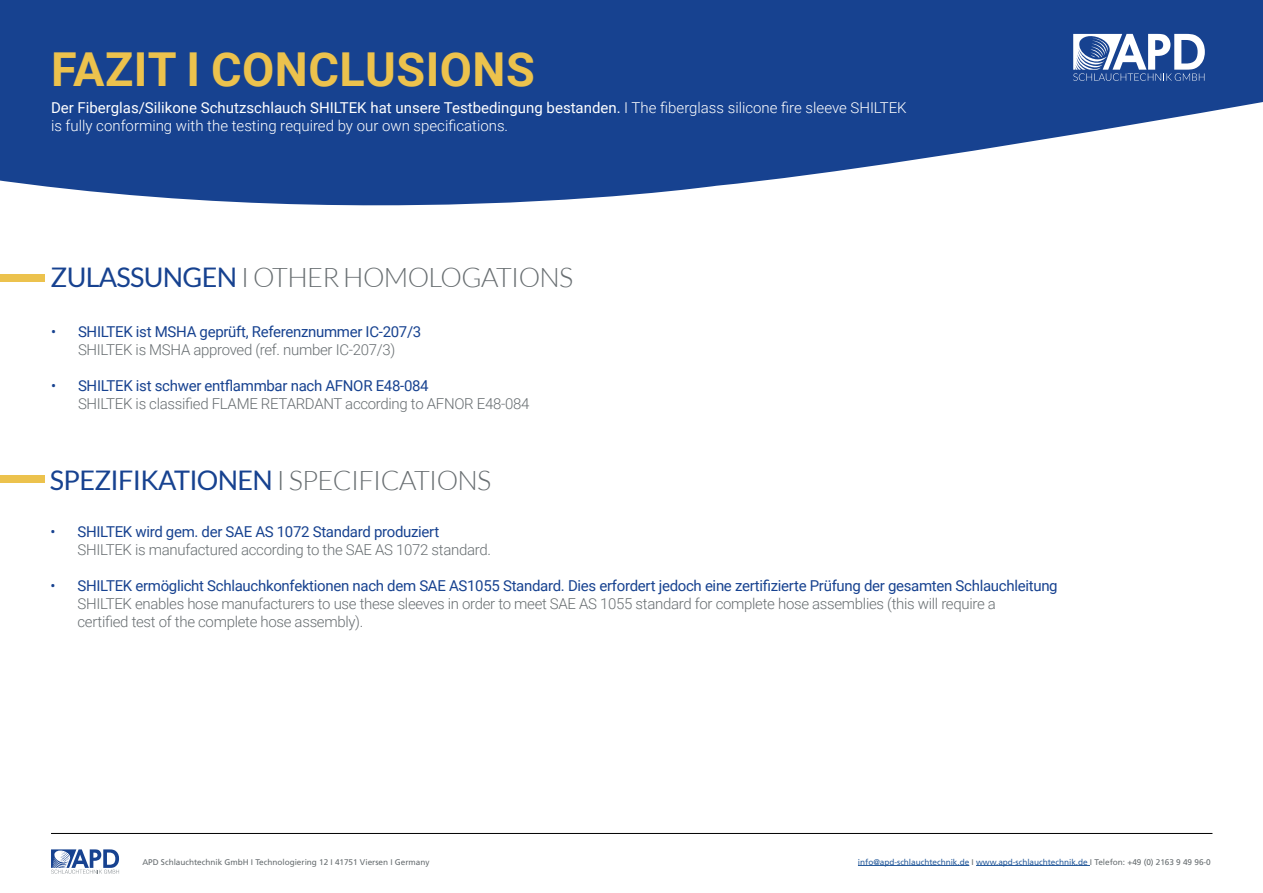
<style>
.page{position:relative;width:1263px;height:893px;background:#fff}
.page>*{position:absolute;margin:0;border:0;box-sizing:border-box;transform-origin:0 0}
.t1{font:700 46.8px "Roboto";letter-spacing:.01em;color:#ecc24d}
.t2{font:27px "Lato";letter-spacing:-.025em;color:#174290}
.t3{font:300 27px "Lato";letter-spacing:-.025em;color:#686e71}
.t4{font:300 15px/18px "Roboto";letter-spacing:-.02em;color:#686e71}
.t5{font:300 15px/18px "Roboto";color:#fff}
.t6{font:15px/18px "Roboto";letter-spacing:-.02em;color:#174290;text-align:center}
.t7{font:8.25px "Frutiger LT Std";letter-spacing:-.005em;color:#275b9b}
.t8{font:8.25px "Frutiger LT Std";letter-spacing:-.005em;color:#686e71}
.s1{font-weight:400}
.s2{font-weight:400;color:#174290}
.s3{font-weight:300;color:#686e71}
.s4{color:#686e71}
</style>
<div class="page">
<svg style="left:0;top:0;width:1263px;height:206px;background:#395ea0"></svg>
<hr style="left:858px;top:865px;width:111px;height:1px;background:#275b9b">
<hr style="left:976px;top:865px;width:114px;height:1px;background:#275b9b">
<svg style="left:51px;top:849px;width:68px;height:25px"></svg>
<hr style="left:51px;top:833px;width:1161px;height:1px;background:#000">
<svg style="left:1073px;top:34px;width:132px;height:47px"></svg>
<div style="left:0;top:274px;width:45px;height:7px;background:#ecc24d"></div>
<div style="left:0;top:475px;width:45px;height:8px;background:#ecc24d"></div>
<p class="t1" style="left:51px;top:37px;width:485px">FAZIT I CONCLUSIONS</p>
<p class="t5" style="left:51px;top:98px;width:857px"><span class="s1">Der Fiberglas/Silikone Schutzschlauch SHILTEK hat unsere Testbedingung bestanden.</span> I The fiberglass silicone fire sleeve SHILTEK is fully conforming with the testing required by our own specifications.</p>
<p class="t3" style="left:51px;top:262px;width:524px"><span class="s2">ZULASSUNGEN</span> I OTHER HOMOLOGATIONS</p>
<p class="t6" style="left:51px;top:322px;width:372px">• SHILTEK ist MSHA geprüft, Referenznummer IC-207/3<br><span class="s3">SHILTEK is MSHA approved (ref. number IC-207/3)</span></p>
<p class="t4" style="left:78px;top:376px;width:453px;text-indent:-27px"><span class="s2">• SHILTEK ist schwer entflammbar nach AFNOR E48-084<br></span>SHILTEK is classified FLAME RETARDANT according to AFNOR E48-084</p>
<p class="t2" style="left:50px;top:465px;width:443px">SPEZIFIKATIONEN <span class="s3">I SPECIFICATIONS</span></p>
<p class="t4" style="left:78px;top:523px;width:415px;text-indent:-27px"><span class="s2">• SHILTEK wird gem. der SAE AS 1072 Standard produziert<br></span>SHILTEK is manufactured according to the SAE AS 1072 standard.</p>
<p class="t4" style="left:78px;top:577px;width:982px;text-indent:-27px"><span class="s2">• SHILTEK ermöglicht Schlauchkonfektionen nach dem SAE AS1055 Standard. Dies erfordert jedoch eine zertifizierte Prüfung der gesamten Schlauchleitung<br></span>SHILTEK enables hose manufacturers to use these sleeves in order to meet SAE AS 1055 standard for complete hose assemblies (this will require a<br>certified test of the complete hose assembly).</p>
<p class="t8" style="left:142px;top:857px;width:289px">APD Schlauchtechnik GmbH I Technologiering 12 I 41751 Viersen I Germany</p>
<p class="t7" style="left:858px;top:857px;width:354px">info@apd-schlauchtechnik.de <span class="s4">I</span> www.apd-schlauchtechnik.de <span class="s4">I Telefon: +49 (0) 2163 9 49 96-0</span></p>
</div>
